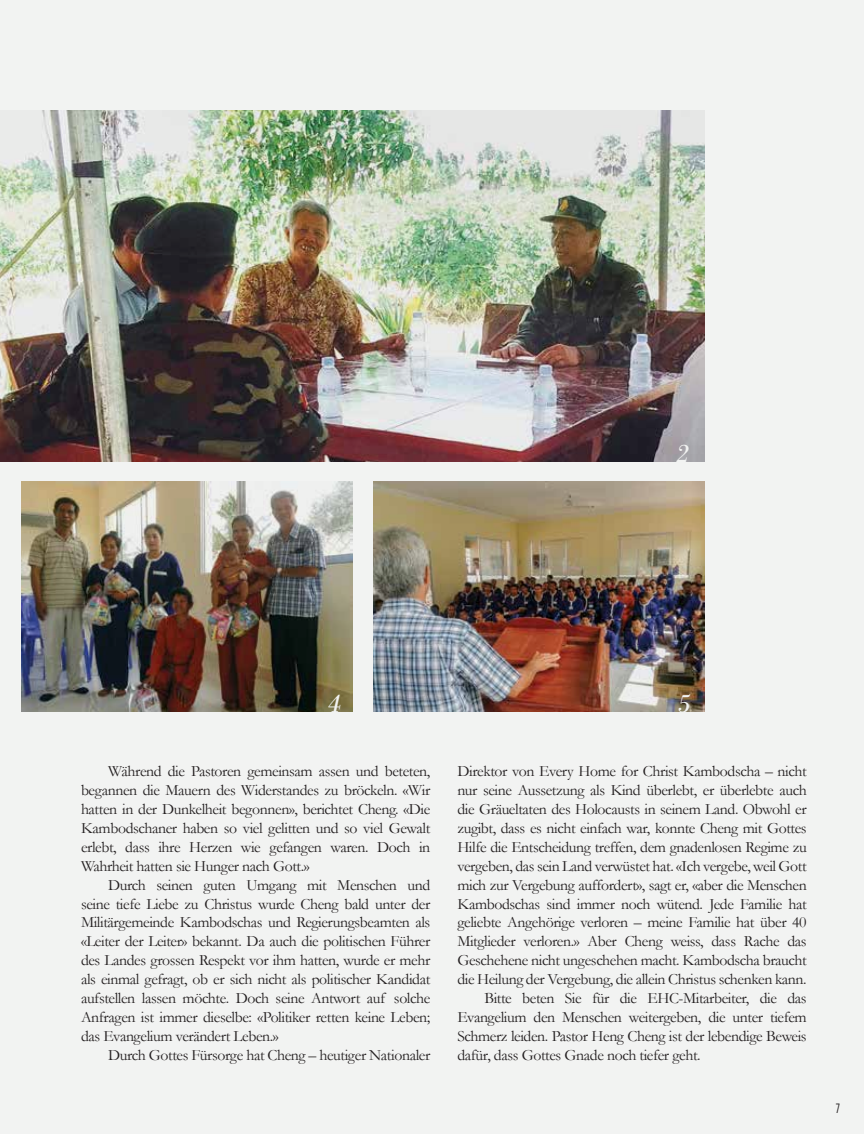
<style>
.page{position:relative;width:864px;height:1134px;background:#f2f3f2}
.page>*{position:absolute;margin:0;border:0;box-sizing:border-box;transform-origin:0 0}
.t1{font:italic 27px "Bodoni";color:#f2f3f2}
.t2{font:15.75px/18.9px "Garamond";letter-spacing:-.025em;color:#231f20;text-align:justify}
.t3{font:13.5px "Gotham Condensed";color:#231f20}
</style>
<div class="page">
<img style="left:22px;top:482px;width:331px;height:229px">
<img style="left:374px;top:482px;width:331px;height:229px">
<img style="left:0;top:110px;width:705px;height:352px">
<h1 class="t1" style="left:676px;top:437px;width:15px">2</h1>
<h1 class="t1" style="left:328px;top:687px;width:15px">4</h1>
<h1 class="t1" style="left:678px;top:687px;width:15px">5</h1>
<p class="t2" style="left:81px;top:761px;width:351px;text-indent:27px">Während die Pastoren gemeinsam assen und beteten, begannen die Mauern des Widerstandes zu bröckeln. «Wir hatten in der Dunkelheit begonnen», berichtet Cheng. «Die Kambodschaner haben so viel gelitten und so viel Gewalt erlebt, dass ihre Herzen wie gefangen waren. Doch in Wahrheit hatten sie Hunger nach Gott.»</p>
<p class="t2" style="left:81px;top:875px;width:351px;text-indent:27px">Durch seinen guten Umgang mit Menschen und seine tiefe Liebe zu Christus wurde Cheng bald unter der Militärgemeinde Kambodschas und Regierungsbeamten als «Leiter der Leiter» bekannt. Da auch die politischen Führer des Landes grossen Respekt vor ihm hatten, wurde er mehr als einmal gefragt, ob er sich nicht als politischer Kandidat aufstellen lassen möchte. Doch seine Antwort auf solche Anfragen ist immer dieselbe: «Politiker retten keine Leben; das Evangelium verändert Leben.»</p>
<p class="t2" style="left:108px;top:1045px;width:324px">Durch Gottes Fürsorge hat Cheng – heutiger Nationaler</p>
<p class="t2" style="left:457px;top:761px;width:351px">Direktor von Every Home for Christ Kambodscha – nicht</p>
<p class="t2" style="left:457px;top:780px;width:351px">nur seine Aussetzung als Kind überlebt, er überlebte auch</p>
<p class="t2" style="left:457px;top:799px;width:351px">die Gräueltaten des Holocausts in seinem Land. Obwohl er</p>
<p class="t2" style="left:457px;top:818px;width:351px">zugibt, dass es nicht einfach war, konnte Cheng mit Gottes</p>
<p class="t2" style="left:457px;top:837px;width:351px">Hilfe die Entscheidung treffen, dem gnadenlosen Regime zu</p>
<p class="t2" style="left:457px;top:856px;width:351px">vergeben, das sein Land verwüstet hat. «Ich vergebe, weil Gott</p>
<p class="t2" style="left:457px;top:875px;width:351px">mich zur Vergebung auffordert», sagt er, «aber die Menschen</p>
<p class="t2" style="left:457px;top:894px;width:351px">Kambodschas sind immer noch wütend. Jede Familie hat</p>
<p class="t2" style="left:457px;top:913px;width:351px">geliebte Angehörige verloren – meine Familie hat über 40</p>
<p class="t2" style="left:457px;top:932px;width:351px">Mitglieder verloren.» Aber Cheng weiss, dass Rache das</p>
<p class="t2" style="left:457px;top:950px;width:351px">Geschehene nicht ungeschehen macht. Kambodscha braucht</p>
<p class="t2" style="left:457px;top:969px;width:351px">die Heilung der Vergebung, die allein Christus schenken kann.</p>
<p class="t2" style="left:484px;top:988px;width:324px">Bitte beten Sie für die EHC-Mitarbeiter, die das</p>
<p class="t2" style="left:457px;top:1007px;width:351px">Evangelium den Menschen weitergeben, die unter tiefem</p>
<p class="t2" style="left:457px;top:1026px;width:351px">Schmerz leiden. Pastor Heng Cheng ist der lebendige Beweis</p>
<p class="t2" style="left:457px;top:1045px;width:245px">dafür, dass Gottes Gnade noch tiefer geht.</p>
<p class="t3" style="left:836px;top:1100px;width:6px">7</p>
</div>
